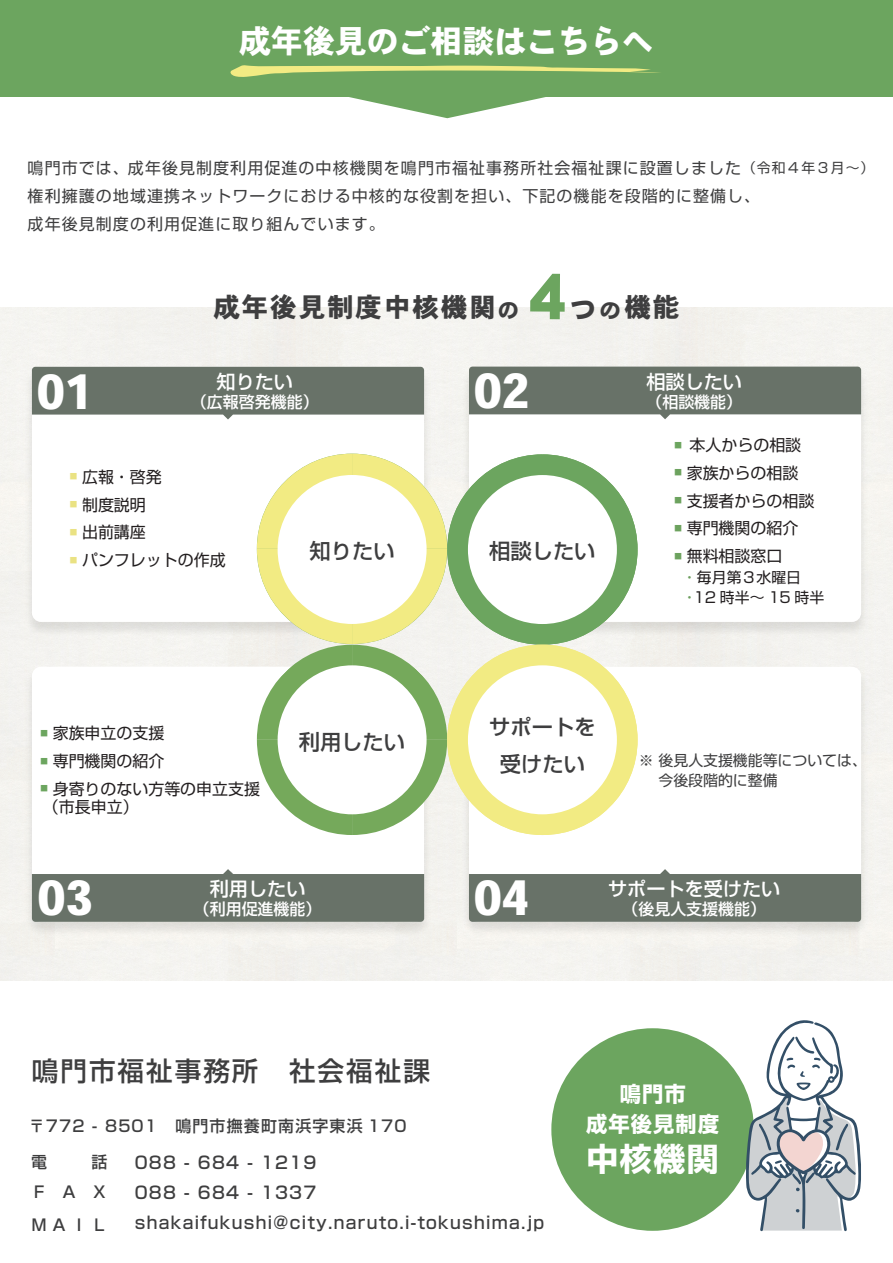
<style>
.page{position:relative;width:893px;height:1263px;background:#fff}
.page>*{position:absolute;margin:0;border:0;box-sizing:border-box;transform-origin:0 0}
.t1{font:63.75px "Heisei Kaku Go Std W9";color:#6ca55f}
.t2{font:47.7px "Heisei Kaku Go Std W9";color:#fff}
.t3{font:31.95px "Heisei Kaku Go Std W9";color:#fff}
.t4{font:700 31.95px "Shin Go Pro";color:#fff}
.t5{font:500 26.55px "Shin Go Pro";letter-spacing:.075em;color:#3e3e3f}
.t6{font:26.55px "Heisei Kaku Go Std W9";letter-spacing:.07em;color:#3e3e3f}
.t7{font:500 21.3px/37.2px "Shin Go Pro";color:#3e3e3f;text-align:center}
.t8{font:700 21.3px/30px "Shin Go Pro";letter-spacing:.05em;color:#fff;text-align:center}
.t9{font:500 19.2px "Shin Go Pro";color:#fff}
.t10{font:500 16.95px/30px "Shin Go Pro";letter-spacing:.075em;color:#3e3e3f}
.t11{font:15.9px/27.9px "Shin Go Pro";letter-spacing:.07em;color:#3e3e3f}
.t12{font:15.9px/18px "Shin Go Pro";color:#231f20}
.t13{font:500 15.9px/30px "Shin Go Pro";letter-spacing:.075em;color:#3e3e3f;text-align:right}
.t14{font:500 15.9px "Shin Go Pro";color:#fff}
.t15{font:14.85px/20.1px "Shin Go Pro";color:#3e3e3f}
.t16{font:14.85px/19.5px "Shin Go Pro";color:#231f20}
.s1{font-size:13.8px}
.s2{font-size:21.3px}
.s3{color:#6b9d5c}
</style>
<div class="page">
<div style="left:0;top:0;width:893px;height:96px;background:#6ca55f"></div>
<div style="left:551px;top:1028px;width:203px;height:203px;background:#6ca55f;border-radius:50%"></div>
<svg style="left:230px;top:65px;width:430px;height:12px"></svg>
<svg style="left:345px;top:96px;width:204px;height:22px"></svg>
<img style="left:21px;top:663px;width:414px;height:277px">
<svg style="left:32px;top:667px;width:392px;height:202px"></svg>
<svg style="left:32px;top:869px;width:392px;height:53px;background:#767f76"></svg>
<svg style="left:469px;top:869px;width:392px;height:53px;background:#767f76"></svg>
<img style="left:458px;top:363px;width:414px;height:277px">
<svg style="left:469px;top:419px;width:392px;height:203px"></svg>
<svg style="left:469px;top:367px;width:392px;height:52px;background:#757e75"></svg>
<img style="left:21px;top:363px;width:414px;height:277px">
<svg style="left:32px;top:419px;width:392px;height:203px"></svg>
<svg style="left:257px;top:454px;width:381px;height:381px"></svg>
<div style="left:468px;top:665px;width:149px;height:149px;background:#fff;border-radius:50%"></div>
<svg style="left:32px;top:367px;width:392px;height:52px;background:#747d74"></svg>
<svg style="left:746px;top:1020px;width:115px;height:211px"></svg>
<svg style="left:599px;top:307px;width:22px;height:14px"></svg>
<h3 class="t3" style="left:239px;top:21px;width:416px">成年後見のご相談はこちらへ</h3>
<p class="t11" style="left:28px;top:152px;width:848px">鳴門市では、成年後見制度利用促進の中核機関を鳴門市福祉事務所社会福祉課に設置しました<span class="s1">（令和４年３月～）</span>権利擁護の地域連携ネットワークにおける中核的な役割を担い、下記の機能を段階的に整備し、<br>成年後見制度の利用促進に取り組んでいます。</p>
<h2 class="t2" style="left:37px;top:361px;width:57px">01</h2>
<h3 class="t6" style="left:213px;top:290px;width:307px">成年後見制度中核機関<span class="s2">の</span></h3>
<h1 class="t1" style="left:515px;top:257px;width:66px">４</h1>
<h3 class="t6" style="left:570px;top:293px;width:28px">つ</h3>
<h3 class="t6" style="left:624px;top:290px;width:57px">機能</h3>
<p class="t9" style="left:217px;top:366px;width:78px">知りたい</p>
<p class="t14" style="left:191px;top:389px;width:129px">（広報啓発機能）</p>
<h2 class="t2" style="left:474px;top:361px;width:57px">02</h2>
<p class="t9" style="left:646px;top:366px;width:97px">相談したい</p>
<p class="t14" style="left:646px;top:389px;width:97px">（相談機能）</p>
<p class="t12" style="left:70px;top:466px;width:94px"><sup>■</sup> 広報・啓発</p>
<p class="t12" style="left:70px;top:494px;width:78px"><sup>■</sup> 制度説明</p>
<p class="t12" style="left:70px;top:521px;width:78px"><sup>■</sup> 出前講座</p>
<p class="t12" style="left:70px;top:549px;width:157px"><sup>■</sup> パンフレットの作成</p>
<h3 class="t7" style="left:310px;top:530px;width:87px">知りたい</h3>
<h3 class="t7" style="left:489px;top:530px;width:108px">相談したい</h3>
<p class="t12" style="left:674px;top:434px;width:128px"><sup>■</sup> 本人からの相談</p>
<p class="t12" style="left:674px;top:462px;width:126px"><sup>■</sup> 家族からの相談</p>
<p class="t12" style="left:674px;top:490px;width:141px"><sup>■</sup> 支援者からの相談</p>
<p class="t12" style="left:674px;top:517px;width:126px"><sup>■</sup> 専門機関の紹介</p>
<p class="t12" style="left:674px;top:545px;width:110px"><sup>■</sup> 無料相談窓口</p>
<p class="t16" style="left:682px;top:566px;width:144px"><span class="s3">・</span>毎月第３水曜日<span class="s3">・</span>12 時半～ 15 時半</p>
<p class="t12" style="left:40px;top:722px;width:126px"><sup>■</sup> 家族申立の支援</p>
<p class="t12" style="left:40px;top:750px;width:126px"><sup>■</sup> 専門機関の紹介</p>
<p class="t12" style="left:40px;top:778px;width:221px"><sup>■</sup> 身寄りのない方等の申立支援（市長申立）</p>
<h3 class="t7" style="left:299px;top:720px;width:108px">利用したい</h3>
<h3 class="t7" style="left:489px;top:705px;width:108px">サポートを受けたい</h3>
<p class="t15" style="left:658px;top:748px;width:210px;text-indent:-20px">※ 後見人支援機能等については、今後段階的に整備</p>
<p class="t9" style="left:210px;top:872px;width:97px">利用したい</p>
<p class="t14" style="left:194px;top:896px;width:129px">（利用促進機能）</p>
<h2 class="t2" style="left:38px;top:868px;width:57px">03</h2>
<h2 class="t2" style="left:474px;top:868px;width:57px">04</h2>
<p class="t9" style="left:608px;top:872px;width:174px">サポートを受けたい</p>
<p class="t14" style="left:622px;top:896px;width:145px">（後見人支援機能）</p>
<h3 class="t5" style="left:32px;top:1049px;width:399px">鳴門市福祉事務所　社会福祉課</h3>
<p class="t13" style="left:29px;top:1109px;width:379px">〒772 - 8501　鳴門市撫養町南浜字東浜 170</p>
<p class="t13" style="left:31px;top:1145px;width:78px">話<br>ＦＡＸ</p>
<p class="t13" style="left:31px;top:1208px;width:78px">ＭＡＩＬ</p>
<p class="t13" style="left:31px;top:1145px;width:17px">電</p>
<p class="t10" style="left:135px;top:1145px;width:411px">088 - 684 - 1219<br>088 - 684 - 1337 shakaifukushi@city.naruto.i-tokushima.jp</p>
<h3 class="t8" style="left:586px;top:1076px;width:134px">鳴門市<br>成年後見制度</h3>
<h3 class="t4" style="left:586px;top:1134px;width:134px">中核機関</h3>
</div>
